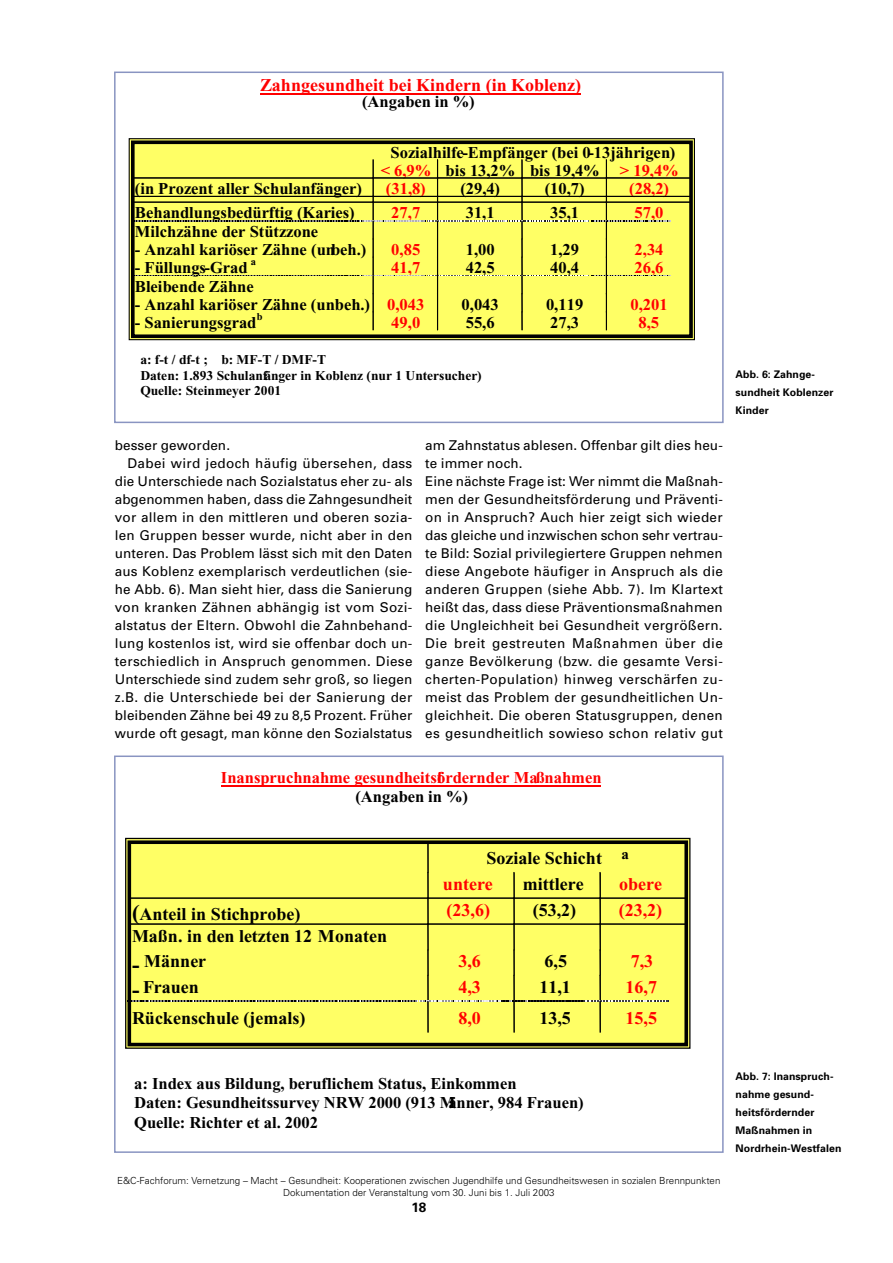
<style>
.page{position:relative;width:893px;height:1263px;background:#fff}
.page>*{position:absolute;margin:0;border:0;box-sizing:border-box;transform-origin:0 0}
.t1{font:700 18px/25.3px "Times New Roman";color:#000}
.t2{font:700 18px "Times New Roman";color:#f00}
.t3{font:700 16.5px/19.5px "Times New Roman";color:#000;text-align:center}
.t4{font:700 16.5px "Times New Roman";color:#f00}
.t5{font:13.5px/18px "Univers";letter-spacing:.02em;color:#000}
.t6{font:700 13.5px/15.9px "Times New Roman";color:#000}
.t7{font:13.5px "Univers";color:#000}
.t8{font:700 13.5px "Univers";color:#000}
.t9{font:700 10.5px/18px "Univers";letter-spacing:.01em;color:#000}
.t10{font:700 10.5px "Times New Roman";color:#000}
.t11{font:300 9.75px/11.7px "Univers";color:#000;text-align:center}
.s1{color:#f00}
.s2{font-size:22.5px}
</style>
<div class="page">
<div style="left:129px;top:139px;width:565px;height:200px;background:#ffff65"></div>
<hr style="left:607px;top:178px;width:84px;height:1px;background:#000">
<hr style="left:607px;top:177px;width:84px;height:1px;background:#000">
<hr style="left:607px;top:196px;width:84px;height:1px;background:#000">
<hr style="left:607px;top:202px;width:84px;height:1px;background:#000">
<svg style="left:136px;top:160px;width:535px;height:170px"></svg>
<div style="left:129px;top:138px;width:566px;height:202px;border:1px solid #000"></div>
<div style="left:131px;top:140px;width:562px;height:198px;border:4px solid #000"></div>
<hr style="left:260px;top:93px;width:321px;height:2px;background:#f00">
<div style="left:114px;top:72px;width:610px;height:351px;border:2px solid #8994c1"></div>
<hr style="left:221px;top:785px;width:221px;height:1px;background:#f00">
<hr style="left:445px;top:785px;width:92px;height:1px;background:#f00">
<hr style="left:544px;top:785px;width:57px;height:1px;background:#f00">
<div style="left:126px;top:838px;width:564px;height:210px;background:#ffff65"></div>
<hr style="left:428px;top:841px;width:1px;height:31px;background:#000">
<hr style="left:600px;top:898px;width:86px;height:1px;background:#000">
<hr style="left:600px;top:924px;width:86px;height:1px;background:#000">
<svg style="left:133px;top:872px;width:536px;height:130px"></svg>
<hr style="left:428px;top:1001px;width:1px;height:31px;background:#000">
<hr style="left:514px;top:1001px;width:1px;height:31px;background:#000">
<hr style="left:600px;top:1001px;width:1px;height:31px;background:#000">
<div style="left:125px;top:838px;width:565px;height:211px;border:1px solid #000"></div>
<div style="left:128px;top:840px;width:560px;height:206px;border:4px solid #000"></div>
<div style="left:114px;top:755px;width:610px;height:398px;border:2px solid #8994c1"></div>
<h1 class="t2" style="left:260px;top:75px;width:323px">Zahngesundheit bei Kindern (in Koblenz)</h1>
<p class="t3" style="left:362px;top:92px;width:114px">(Angaben in %)</p>
<p class="t3" style="left:381px;top:143px;width:300px;line-height:18.1px">Sozialhilfe-Empfänger (bei 0-13jährigen) <span class="s1">&lt; 6,9%</span> bis 13,2% bis 19,4% <span class="s1">&gt; 19,4%</span></p>
<p class="t3" style="left:135px;top:179px;width:229px">(in Prozent aller Schulanfänger)</p>
<p class="t4" style="left:386px;top:179px;width:41px">(31,8)</p>
<p class="t3" style="left:460px;top:179px;width:41px">(29,4)</p>
<p class="t3" style="left:545px;top:179px;width:41px">(10,7)</p>
<p class="t4" style="left:629px;top:179px;width:41px">(28,2)</p>
<p class="t3" style="left:135px;top:203px;width:221px">Behandlungsbedürftig (Karies)</p>
<p class="t4" style="left:391px;top:204px;width:30px">27,7</p>
<p class="t3" style="left:466px;top:203px;width:30px">31,1</p>
<p class="t3" style="left:550px;top:203px;width:30px">35,1</p>
<p class="t4" style="left:635px;top:204px;width:30px">57,0</p>
<p class="t3" style="left:135px;top:222px;width:185px">Milchzähne der Stützzone</p>
<p class="t3" style="left:135px;top:240px;width:233px">- Anzahl kariöser Zähne (unbeh.)</p>
<p class="t4" style="left:391px;top:240px;width:30px">0,85</p>
<p class="t3" style="left:466px;top:240px;width:30px">1,00</p>
<p class="t3" style="left:550px;top:240px;width:30px">1,29</p>
<p class="t4" style="left:635px;top:240px;width:30px">2,34</p>
<p class="t3" style="left:135px;top:258px;width:114px">- Füllungs-Grad</p>
<p class="t10" style="left:251px;top:255px;width:7px">a</p>
<p class="t4" style="left:391px;top:258px;width:30px">41,7</p>
<p class="t3" style="left:466px;top:258px;width:30px">42,5</p>
<p class="t3" style="left:550px;top:258px;width:30px">40,4</p>
<p class="t4" style="left:635px;top:258px;width:30px">26,6</p>
<p class="t3" style="left:135px;top:276px;width:120px">Bleibende Zähne</p>
<p class="t3" style="left:135px;top:295px;width:291px">- Anzahl kariöser Zähne (unbeh.) <span class="s1">0,043</span></p>
<p class="t3" style="left:462px;top:295px;width:39px">0,043</p>
<p class="t3" style="left:546px;top:295px;width:39px">0,119</p>
<p class="t4" style="left:630px;top:295px;width:39px">0,201</p>
<p class="t3" style="left:135px;top:313px;width:123px">- Sanierungsgrad</p>
<p class="t10" style="left:257px;top:310px;width:7px">b</p>
<p class="t4" style="left:391px;top:313px;width:30px">49,0</p>
<p class="t3" style="left:466px;top:313px;width:30px">55,6</p>
<p class="t3" style="left:550px;top:313px;width:30px">27,3</p>
<p class="t4" style="left:638px;top:313px;width:22px">8,5</p>
<p class="t6" style="left:140px;top:351px;width:343px">a: f-t / df-t ; b: MF-T / DMF-T<br>Daten: 1.893 Schulanfänger in Koblenz (nur 1 Untersucher)<br>Quelle: Steinmeyer 2001</p>
<p class="t5" style="left:115px;top:436px;width:117px">besser geworden.</p>
<p class="t5" style="left:128px;top:454px;width:286px">Dabei wird jedoch häufig übersehen, dass</p>
<p class="t5" style="left:115px;top:472px;width:299px">die Unterschiede nach Sozialstatus eher zu- als</p>
<p class="t7" style="left:115px;top:491px;width:299px">abgenommen haben, dass die Zahngesundheit</p>
<p class="t5" style="left:115px;top:508px;width:299px">vor allem in den mittleren und oberen sozia-</p>
<p class="t5" style="left:115px;top:526px;width:299px">len Gruppen besser wurde, nicht aber in den</p>
<p class="t5" style="left:115px;top:544px;width:299px">unteren. Das Problem lässt sich mit den Daten</p>
<p class="t5" style="left:115px;top:562px;width:299px">aus Koblenz exemplarisch verdeutlichen (sie-</p>
<p class="t5" style="left:115px;top:580px;width:299px">he Abb. 6). Man sieht hier, dass die Sanierung</p>
<p class="t5" style="left:115px;top:598px;width:299px">von kranken Zähnen abhängig ist vom Sozi-</p>
<p class="t5" style="left:115px;top:616px;width:299px">alstatus der Eltern. Obwohl die Zahnbehand-</p>
<p class="t5" style="left:115px;top:634px;width:299px">lung kostenlos ist, wird sie offenbar doch un-</p>
<p class="t5" style="left:115px;top:652px;width:299px">terschiedlich in Anspruch genommen. Diese</p>
<p class="t5" style="left:115px;top:670px;width:299px">Unterschiede sind zudem sehr groß, so liegen</p>
<p class="t5" style="left:115px;top:688px;width:299px">z.B. die Unterschiede bei der Sanierung der</p>
<p class="t5" style="left:115px;top:706px;width:299px">bleibenden Zähne bei 49 zu 8,5 Prozent. Früher</p>
<p class="t5" style="left:115px;top:724px;width:299px">wurde oft gesagt, man könne den Sozialstatus</p>
<p class="t5" style="left:425px;top:436px;width:299px">am Zahnstatus ablesen. Offenbar gilt dies heu&shy;te immer noch.<br>Eine nächste Frage ist: Wer nimmt die Maßnah&shy;men der Gesundheitsförderung und Präventi&shy;on in Anspruch? Auch hier zeigt sich wieder das gleiche und inzwischen schon sehr vertrau&shy;te Bild: Sozial privilegiertere Gruppen nehmen diese Angebote häufiger in Anspruch als die anderen Gruppen (siehe Abb. 7). Im Klartext heißt das, dass diese Präventionsmaßnahmen die Ungleichheit bei Gesundheit vergrößern.<br>Die breit gestreuten Maßnahmen über die ganze Bevölkerung (bzw. die gesamte Versi&shy;cherten-Population) hinweg verschärfen zu&shy;meist das Problem der gesundheitlichen Un&shy;gleichheit. Die oberen Statusgruppen, denen es gesundheitlich sowieso schon relativ gut</p>
<p class="t4" style="left:221px;top:768px;width:382px">Inanspruchnahme gesundheitsfördernder Maßnahmen</p>
<p class="t3" style="left:355px;top:787px;width:114px">(Angaben in %)</p>
<p class="t9" style="left:736px;top:365px;width:99px">Abb. 6: Zahnge&shy;sundheit Koblenzer<br>Kinder</p>
<h1 class="t1" style="left:443px;top:846px;width:187px;text-indent:43px">Soziale Schicht <sup>a </sup><span class="s1">untere</span></h1>
<h1 class="t1" style="left:523px;top:871px;width:62px">mittlere</h1>
<h1 class="t2" style="left:619px;top:874px;width:44px">obere</h1>
<h1 class="t1" style="left:132px;top:901px;width:170px"><span class="s2">(</span>Anteil in Stichprobe)</h1>
<h1 class="t2" style="left:447px;top:900px;width:45px">(23,6)</h1>
<h1 class="t1" style="left:533px;top:897px;width:45px">(53,2)</h1>
<h1 class="t2" style="left:619px;top:900px;width:45px">(23,2)</h1>
<h1 class="t1" style="left:132px;top:923px;width:257px">Maßn. in den letzten 12 Monaten</h1>
<h1 class="t1" style="left:132px;top:949px;width:76px"><span class="s2">-</span> Männer</h1>
<h1 class="t2" style="left:458px;top:951px;width:24px">3,6</h1>
<h1 class="t1" style="left:544px;top:949px;width:24px">6,5</h1>
<h1 class="t2" style="left:631px;top:951px;width:24px">7,3</h1>
<h1 class="t1" style="left:132px;top:974px;width:68px"><span class="s2">-</span> Frauen</h1>
<h1 class="t2" style="left:458px;top:977px;width:24px">4,3</h1>
<h1 class="t1" style="left:539px;top:974px;width:33px">11,1</h1>
<h1 class="t2" style="left:625px;top:977px;width:33px">16,7</h1>
<h1 class="t1" style="left:132px;top:1006px;width:175px">Rückenschule (jemals)</h1>
<h1 class="t2" style="left:458px;top:1008px;width:24px">8,0</h1>
<h1 class="t1" style="left:539px;top:1006px;width:33px">13,5</h1>
<h1 class="t2" style="left:625px;top:1008px;width:33px">15,5</h1>
<p class="t3" style="left:134px;top:1074px;width:451px;text-align:left">a: Index aus Bildung, beruflichem Status, Einkommen<br>Daten: Gesundheitssurvey NRW 2000 (913 Männer, 984 Frauen)<br>Quelle: Richter et al. 2002</p>
<p class="t11" style="left:117px;top:1175px;width:605px">E&amp;C-Fachforum: Vernetzung – Macht – Gesundheit: Kooperationen zwischen Jugendhilfe und Gesundheitswesen in sozialen Brennpunkten<br>Dokumentation der Veranstaltung vom 30. Juni bis 1. Juli 2003</p>
<p class="t8" style="left:411px;top:1199px;width:17px">18</p>
<p class="t9" style="left:736px;top:1067px;width:107px">Abb. 7: Inanspruch&shy;nahme gesund&shy;heitsfördernder<br>Maßnahmen in<br>Nordrhein-Westfalen</p>
</div>
